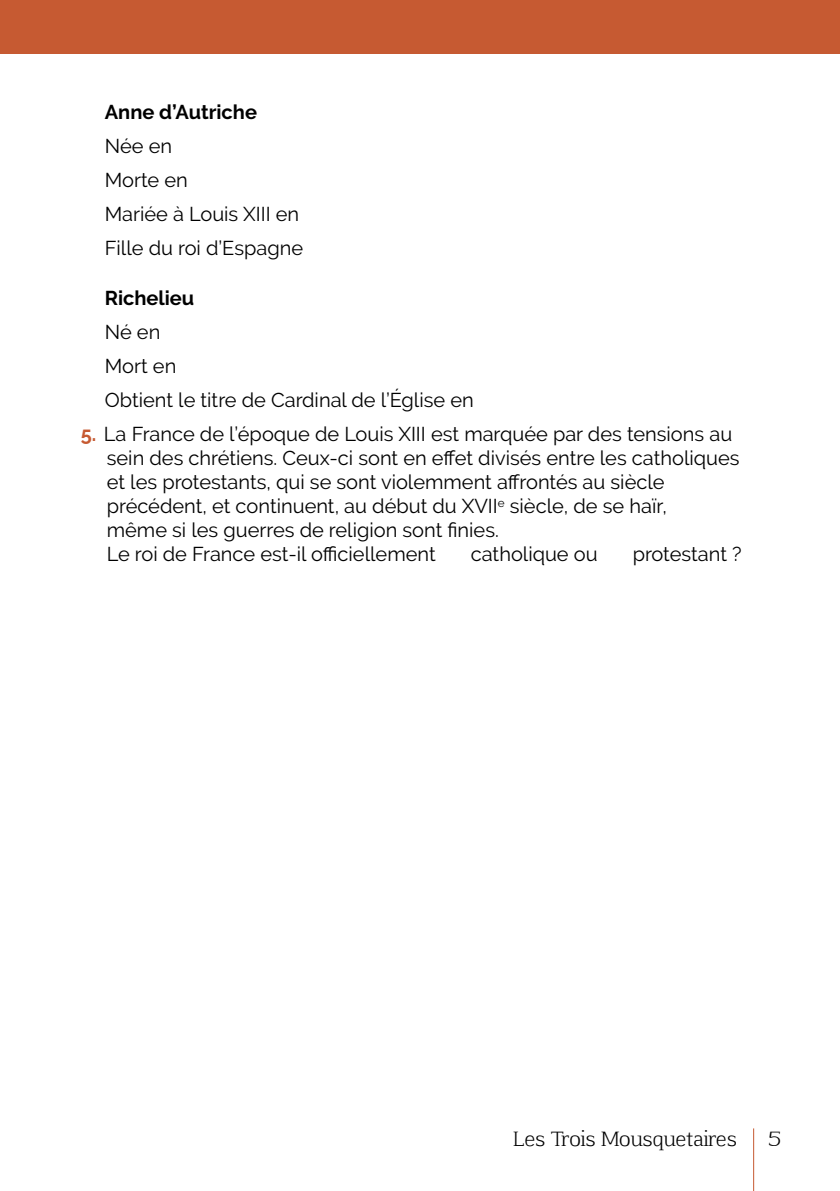
<style>
.page{position:relative;width:840px;height:1191px;background:#fff}
.page>*{position:absolute;margin:0;border:0;box-sizing:border-box;transform-origin:0 0}
.Quest_Texte{font:20px/24px "Raleway";color:#000}
.Quest_Texte-2{font:700 20px "Raleway";color:#000}
.t1{font:20px "Aftaserif";color:#000}
.s1{font-weight:700;color:#c65a32}
</style>
<div class="page">
<hr style="left:752px;top:1128px;width:1px;height:63px;background:#c65a32">
<div style="left:0;top:0;width:839px;height:53px;background:#c65a32"></div>
<p class="Quest_Texte-2" style="left:105px;top:101px;width:154px">Anne d’Autriche</p>
<p class="Quest_Texte" style="left:105px;top:134px;width:69px">Née en</p>
<p class="Quest_Texte" style="left:105px;top:168px;width:84px">Morte en</p>
<p class="Quest_Texte" style="left:105px;top:202px;width:196px">Mariée à Louis XIII en</p>
<p class="Quest_Texte" style="left:105px;top:236px;width:200px">Fille du roi d’Espagne</p>
<p class="Quest_Texte-2" style="left:105px;top:287px;width:91px">Richelieu</p>
<p class="Quest_Texte" style="left:105px;top:320px;width:57px">Né en</p>
<p class="Quest_Texte" style="left:105px;top:354px;width:73px">Mort en</p>
<p class="Quest_Texte" style="left:105px;top:388px;width:370px">Obtient le titre de Cardinal de l’Église en</p>
<p class="Quest_Texte" style="left:107px;top:422px;width:634px;text-indent:-26px"><span class="s1">5.</span> La France de l’époque de Louis XIII est marquée par des tensions au sein des chrétiens. Ceux-ci sont en effet divisés entre les catholiques et les protestants, qui se sont violemment affrontés au siècle précédent, et continuent, au début du XVII<sup>e</sup> siècle, de se haïr,<br>même si les guerres de religion sont finies.<br>Le roi de France est-il officiellement</p>
<p class="Quest_Texte" style="left:470px;top:542px;width:128px">catholique ou</p>
<p class="Quest_Texte" style="left:632px;top:542px;width:111px">protestant ?</p>
<p class="t1" style="left:513px;top:1126px;width:225px">Les Trois Mousquetaires</p>
<p class="t1" style="left:767px;top:1126px;width:14px">5</p>
</div>
